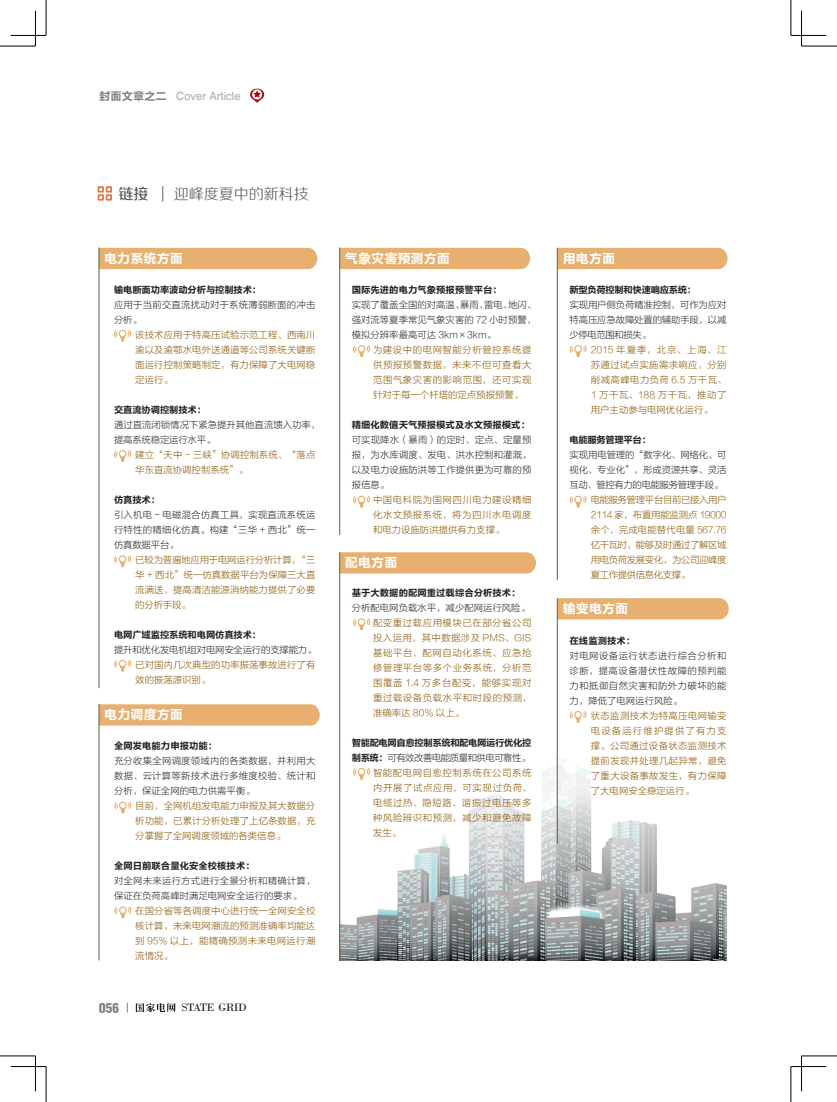
<style>
.page{position:relative;width:837px;height:1102px;background:#fff}
.page>*{position:absolute;margin:0;border:0;box-sizing:border-box;transform-origin:0 0}
.t1{font:15px "FZZXHJW GB1 0";color:#57585a}
.t2{font:15px "Helvetica Condensed Black Se";color:#808285}
.t3{font:13.12px "FZLTCHK GBK1 0";color:#fff}
.t4{font:11.25px "Helvetica";color:#a8a9ad}
.t5{font:11.25px "Bodoni";letter-spacing:-.05em;color:#231f20}
.t6{font:9.38px/15px "FZLTKHK GBK1 0";letter-spacing:.01em;color:#885400;text-align:justify}
.t7{font:9.38px/15px "FZLTKHK GBK1 0";color:#231f20;text-align:justify}
.t8{font:9.38px "FZLTCHK GBK1 0";color:#231f20}
.t9{font:9.38px/15px "FZLTKHK GBK1 0";letter-spacing:.025em;color:#231f20}
.t10{font:9.38px "FZLTCHK GBK1 0";letter-spacing:-.02em;color:#231f20}
.t11{font:9.38px "FZLTCHK GBK1 0";letter-spacing:-.04em;color:#231f20}
.t12{font:9.38px "FZLTKHK GBK1 0";letter-spacing:-.02em;color:#231f20}
.t13{font:9.38px "FZLTCHK GBK1 0";letter-spacing:-.045em;color:#231f20}
.s1{font-family:"FZLTCHK GBK1 0";color:#808285}
.s2{font-family:"FZZZHUNHJW GB1 0"}
.s3{font-family:"FZLTCHK GBK1 0";color:#231f20}
.s4{color:#231f20}
</style>
<div class="page">
<svg style="left:136px;top:1003px;width:39px;height:9px"></svg>
<svg style="left:250px;top:88px;width:15px;height:15px"></svg>
<img style="left:339px;top:714px;width:387px;height:246px">
<svg style="left:98px;top:186px;width:14px;height:15px"></svg>
<div style="left:100px;top:248px;width:217px;height:21px;background:#e7b070"></div>
<svg style="left:100px;top:704px;width:219px;height:22px;background:#e7b375"></svg>
<svg style="left:339px;top:552px;width:196px;height:22px;background:#e7b375"></svg>
<div style="left:340px;top:248px;width:190px;height:21px;background:#e7b070"></div>
<div style="left:558px;top:248px;width:169px;height:21px;background:#e7b070"></div>
<div style="left:558px;top:598px;width:170px;height:21px;background:#e7b070"></div>
<hr style="left:99px;top:248px;width:1px;height:440px;background:#4e683d">
<hr style="left:99px;top:704px;width:1px;height:256px;background:#4e683d">
<hr style="left:339px;top:553px;width:1px;height:406px;background:#4e683d">
<hr style="left:557px;top:598px;width:1px;height:245px;background:#4e683d">
<hr style="left:339px;top:248px;width:1px;height:287px;background:#4e683d">
<hr style="left:557px;top:248px;width:1px;height:331px;background:#4e683d">
<svg style="left:114px;top:330px;width:18px;height:12px"></svg>
<svg style="left:114px;top:450px;width:18px;height:12px"></svg>
<svg style="left:114px;top:555px;width:18px;height:12px"></svg>
<svg style="left:114px;top:660px;width:18px;height:12px"></svg>
<svg style="left:353px;top:496px;width:18px;height:12px"></svg>
<svg style="left:353px;top:618px;width:17px;height:12px"></svg>
<svg style="left:351px;top:768px;width:21px;height:12px"></svg>
<svg style="left:353px;top:345px;width:17px;height:12px"></svg>
<svg style="left:569px;top:345px;width:18px;height:12px"></svg>
<svg style="left:569px;top:496px;width:18px;height:12px"></svg>
<svg style="left:567px;top:711px;width:21px;height:12px"></svg>
<svg style="left:114px;top:801px;width:18px;height:12px"></svg>
<svg style="left:114px;top:906px;width:18px;height:12px"></svg>
<hr style="left:0;top:46px;width:35px;height:1px;background:#000">
<hr style="left:801px;top:46px;width:35px;height:1px;background:#000">
<hr style="left:0;top:1056px;width:35px;height:1px;background:#000">
<hr style="left:801px;top:1056px;width:35px;height:1px;background:#000">
<hr style="left:46px;top:0;width:1px;height:35px;background:#000">
<hr style="left:46px;top:1067px;width:1px;height:35px;background:#000">
<hr style="left:790px;top:0;width:1px;height:35px;background:#000">
<hr style="left:790px;top:1067px;width:1px;height:35px;background:#000">
<hr style="left:11px;top:35px;width:35px;height:1px;background:#000">
<hr style="left:790px;top:35px;width:36px;height:1px;background:#000">
<hr style="left:11px;top:1066px;width:35px;height:1px;background:#000">
<hr style="left:790px;top:1066px;width:36px;height:1px;background:#000">
<hr style="left:35px;top:11px;width:1px;height:35px;background:#000">
<hr style="left:35px;top:1056px;width:1px;height:35px;background:#000">
<hr style="left:801px;top:11px;width:1px;height:35px;background:#000">
<hr style="left:801px;top:1056px;width:1px;height:35px;background:#000">
<p class="t4" style="left:99px;top:89px;width:143px"><span class="s1">封面文章之二</span> Cover Article</p>
<h1 class="t1" style="left:118px;top:186px;width:192px"><span class="s2">链接</span> | 迎峰度夏中的新科技</h1>
<h2 class="t3" style="left:104px;top:251px;width:80px">电力系统方面</h2>
<p class="t10" style="left:114px;top:285px;width:149px">输电断面功率波动分析与控制技术：</p>
<p class="t9" style="left:114px;top:298px;width:203px">应用于当前交直流扰动对于系统薄弱断面的冲击分析。</p>
<p class="t6" style="left:135px;top:328px;width:181px">该技术应用于特高压试验示范工程、西南川渝以及渝鄂水电外送通道等公司系统关键断面运行控制策略制定，有力保障了大电网稳定运行。</p>
<p class="t10" style="left:114px;top:405px;width:94px">交直流协调控制技术：</p>
<p class="t7" style="left:114px;top:418px;width:207px">通过直流闭锁情况下紧急提升其他直流馈入功率，提高系统稳定运行水平。</p>
<p class="t6" style="left:135px;top:448px;width:181px">建立“天中 - 三峡”协调控制系统、“落点华东直流协调控制系统”。</p>
<p class="t10" style="left:114px;top:495px;width:48px">仿真技术：</p>
<p class="t7" style="left:114px;top:508px;width:203px">引入机电 - 电磁混合仿真工具，实现直流系统运行特性的精细化仿真。构建“三华 + 西北”统一仿真数据平台。</p>
<p class="t6" style="left:135px;top:553px;width:181px">已较为普遍地应用于电网运行分析计算，“三华 + 西北”统一仿真数据平台为保障三大直流满送、提高清洁能源消纳能力提供了必要的分析手段。</p>
<p class="t10" style="left:114px;top:630px;width:149px">电网广域监控系统和电网仿真技术：</p>
<p class="t12" style="left:114px;top:645px;width:204px">提升和优化发电机组对电网安全运行的支撑能力。</p>
<p class="t6" style="left:135px;top:658px;width:181px">已对国内几次典型的功率振荡事故进行了有效的振荡源识别。</p>
<h2 class="t3" style="left:104px;top:708px;width:80px">电力调度方面</h2>
<p class="t8" style="left:114px;top:741px;width:105px">全网发电能力申报功能：</p>
<p class="t7" style="left:114px;top:753px;width:203px">充分收集全网调度领域内的各类数据，并利用大数据、云计算等新技术进行多维度校验、统计和分析，保证全网的电力供需平衡。</p>
<p class="t6" style="left:135px;top:798px;width:181px">目前，全网机组发电能力申报及其大数据分析功能，已累计分析处理了上亿条数据，充分掌握了全网调度领域的各类信息。</p>
<p class="t8" style="left:114px;top:861px;width:142px">全网日前联合量化安全校核技术：</p>
<p class="t9" style="left:114px;top:873px;width:203px">对全网未来运行方式进行全景分析和精确计算，保证在负荷高峰时满足电网安全运行的要求。</p>
<p class="t6" style="left:135px;top:903px;width:181px">在国分省等各调度中心进行统一全网安全校核计算，未来电网潮流的预测准确率均能达到 95% 以上，能精确预测未来电网运行潮流情况。</p>
<h1 class="t2" style="left:99px;top:1002px;width:21px">056</h1>
<p class="t5" style="left:181px;top:1001px;width:67px">STATE GRID</p>
<h2 class="t3" style="left:345px;top:251px;width:106px">气象灾害预测方面</h2>
<h2 class="t3" style="left:562px;top:251px;width:54px">用电方面</h2>
<p class="t11" style="left:569px;top:285px;width:128px">新型负荷控制和快速响应系统：</p>
<p class="t7" style="left:569px;top:298px;width:158px">实现用户侧负荷精准控制，可作为应对特高压应急故障处置的辅助手段，以减少停电范围和损失。</p>
<p class="t6" style="left:590px;top:343px;width:137px">2015 年夏季，北京、上海、江苏通过试点实施需求响应，分别削减高峰电力负荷 6.5 万千瓦、1 万千瓦、188 万千瓦，推动了用户主动参与电网优化运行。</p>
<p class="t11" style="left:569px;top:435px;width:83px">电能服务管理平台：</p>
<p class="t7" style="left:569px;top:448px;width:158px">实现用电管理的“数字化、网络化、可视化、专业化”，形成资源共享、灵活互动、管控有力的电能服务管理手段。</p>
<p class="t6" style="left:590px;top:493px;width:137px">电能服务管理平台目前已接入用户2114 家，布置用能监测点 19000余个，完成电能替代电量 567.76亿千瓦时，能够及时通过了解区域用电负荷发展变化，为公司迎峰度夏工作提供信息化支撑。</p>
<h2 class="t3" style="left:562px;top:601px;width:67px">输变电方面</h2>
<p class="t10" style="left:569px;top:635px;width:67px">在线监测技术：</p>
<p class="t7" style="left:569px;top:648px;width:158px">对电网设备运行状态进行综合分析和诊断，提高设备潜伏性故障的预判能力和抵御自然灾害和防外力破坏的能力，降低了电网运行风险。</p>
<p class="t6" style="left:590px;top:708px;width:137px">状态监测技术为特高压电网输变电设备运行维护提供了有力支撑。公司通过设备状态监测技术提前发现并处理几起异常，避免了重大设备事故发生，有力保障了大电网安全稳定运行。</p>
<p class="t8" style="left:351px;top:285px;width:151px">国际先进的电力气象预报预警平台：</p>
<p class="t7" style="left:351px;top:298px;width:186px">实现了覆盖全国的对高温、暴雨、雷电、地闪、强对流等夏季常见气象灾害的 72 小时预警，模拟分辨率最高可达 3km×3km。</p>
<p class="t6" style="left:373px;top:343px;width:160px">为建设中的电网智能分析管控系统提供预报预警数据，未来不但可查看大范围气象灾害的影响范围，还可实现针对于每一个杆塔的定点预报预警。</p>
<p class="t8" style="left:351px;top:420px;width:180px">精细化数值天气预报模式及水文预报模式：</p>
<p class="t7" style="left:351px;top:433px;width:181px">可实现降水（暴雨）的定时、定点、定量预报，为水库调度、发电、洪水控制和灌溉，以及电力设施防洪等工作提供更为可靠的预报信息。</p>
<p class="t6" style="left:373px;top:493px;width:160px">中国电科院为国网四川电力建设精细化水文预报系统，将为四川水电调度和电力设施防洪提供有力支撑。</p>
<h2 class="t3" style="left:345px;top:556px;width:54px">配电方面</h2>
<p class="t8" style="left:351px;top:588px;width:170px">基于大数据的配网重过载综合分析技术：</p>
<p class="t7" style="left:351px;top:601px;width:180px">分析配电网负载水平，减少配网运行风险。</p>
<p class="t6" style="left:373px;top:616px;width:160px">配变重过载应用模块已在部分省公司投入运用，其中数据涉及 PMS、GIS基础平台、配网自动化系统、应急抢修管理平台等多个业务系统，分析范围覆盖 1.4 万多台配变，能够实现对重过载设备负载水平和时段的预测，准确率达 80% 以上。</p>
<p class="t13" style="left:351px;top:738px;width:181px">智能配电网自愈控制系统和配电网运行优化控</p>
<p class="t6" style="left:373px;top:751px;width:160px;text-indent:-21px"><span class="s3">制系统：</span><span class="s4">可有效改善电能质量和供电可靠性。</span>智能配电网自愈控制系统在公司系统内开展了试点应用，可实现过负荷、电缆过热、隐短路、谐振过电压等多种风险辨识和预测，减少和避免故障发生。</p>
</div>
